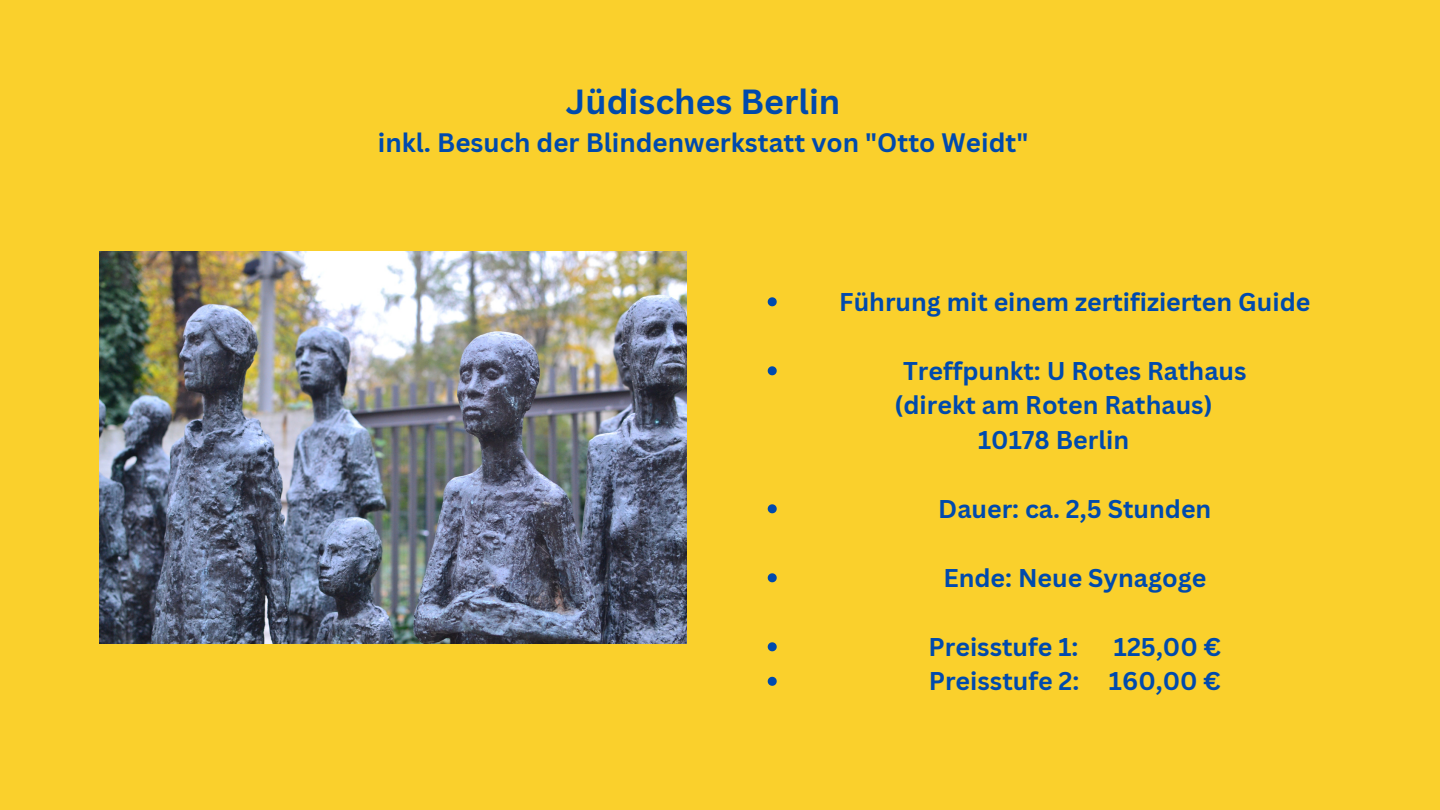
<style>
.page{position:relative;width:1440px;height:810px;background:#fad02c}
.page>*{position:absolute;margin:0;border:0;box-sizing:border-box;transform-origin:0 0}
.t1{font:700 34px "Canva Sans";color:#004aad}
.t2{font:700 26px "Canva Sans";color:#004aad}
.t3{font:700 25px/34.5px "Canva Sans";color:#004aad;text-align:center}
</style>
<div class="page">
<img style="left:100px;top:252px;width:587px;height:391px">
<svg style="left:768px;top:297px;width:9px;height:9px"></svg>
<svg style="left:768px;top:366px;width:9px;height:9px"></svg>
<svg style="left:768px;top:504px;width:9px;height:9px"></svg>
<svg style="left:768px;top:573px;width:9px;height:9px"></svg>
<svg style="left:768px;top:642px;width:9px;height:9px"></svg>
<svg style="left:768px;top:677px;width:9px;height:9px"></svg>
<p class="t1" style="left:566px;top:77px;width:276px">Jüdisches Berlin</p>
<p class="t2" style="left:378px;top:124px;width:652px">inkl. Besuch der Blindenwerkstatt von "Otto Weidt"</p>
<p class="t3" style="left:839px;top:284px;width:473px">Führung mit einem zertifizierten Guide</p>
<p class="t3" style="left:903px;top:353px;width:345px">Treffpunkt: U Rotes Rathaus</p>
<h1 class="t3" style="left:895px;top:387px;width:319px">(direkt am Roten Rathaus)<br>10178 Berlin</h1>
<p class="t3" style="left:938px;top:491px;width:275px">Dauer: ca. 2,5 Stunden</p>
<p class="t3" style="left:943px;top:560px;width:264px">Ende: Neue Synagoge</p>
<p class="t3" style="left:929px;top:629px;width:151px">Preisstufe 1:</p>
<p class="t3" style="left:1114px;top:629px;width:109px">125,00 €</p>
<p class="t3" style="left:929px;top:663px;width:294px">Preisstufe 2: 160,00 €</p>
</div>
